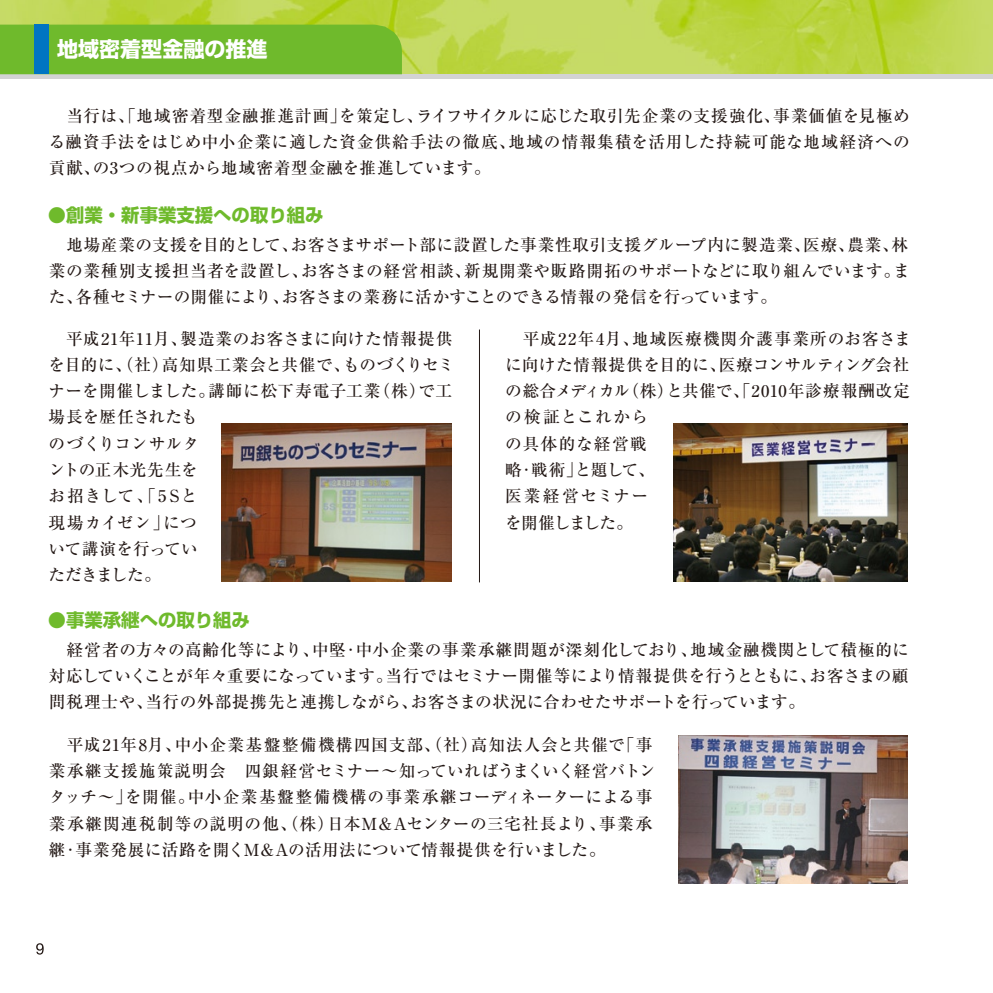
<style>
.page{position:relative;width:993px;height:993px;background:#fff}
.page>*{position:absolute;margin:0;border:0;box-sizing:border-box;transform-origin:0 0}
.t1{font:700 21px "Shin Go";color:#fff}
.t2{font:700 18.38px "Shin Go";color:#6fba2c}
.t3{font:500 16.62px/26.2px "Ryumin";letter-spacing:.025em;color:#231815;text-align:justify}
.t4{font:500 16.62px/26.2px "Ryumin";letter-spacing:.045em;color:#231815}
</style>
<div class="page">
<img style="left:673px;top:423px;width:234px;height:158px">
<img style="left:222px;top:424px;width:229px;height:157px">
<img style="left:678px;top:735px;width:229px;height:148px">
<img style="left:0;top:0;width:992px;height:74px">
<div style="left:0;top:74px;width:992px;height:5px;background:#d3d3d4"></div>
<div style="left:0;top:25px;width:402px;height:49px;background:#6fba2c"></div>
<div style="left:35px;top:25px;width:14px;height:49px;background:#0075c2"></div>
<svg style="left:36px;top:943px;width:8px;height:11px"></svg>
<hr style="left:479px;top:329px;width:1px;height:253px;background:#231815">
<p class="t1" style="left:57px;top:35px;width:212px">地域密着型金融の推進</p>
<p class="t3" style="left:49px;top:102px;width:862px">　当行は、「地域密着型金融推進計画」を策定し、ライフサイクルに応じた取引先企業の支援強化、事業価値を見極める融資手法をはじめ中小企業に適した資金供給手法の徹底、地域の情報集積を活用した持続可能な地域経済への貢献、の3つの視点から地域密着型金融を推進しています。</p>
<p class="t2" style="left:48px;top:203px;width:277px">●創業・新事業支援への取り組み</p>
<p class="t3" style="left:49px;top:231px;width:862px">　地場産業の支援を目的として、お客さまサポート部に設置した事業性取引支援グループ内に製造業、医療、農業、林業の業種別支援担当者を設置し、お客さまの経営相談、新規開業や販路開拓のサポートなどに取り組んでいます。また、各種セミナーの開催により、お客さまの業務に活かすことのできる情報の発信を行っています。</p>
<p class="t3" style="left:48px;top:325px;width:407px;text-align:left">　平成21年11月、製造業のお客さまに向けた情報提供を目的に、（社）高知県工業会と共催で、ものづくりセミナーを開催しました。講師に松下寿電子工業（株）で工場長を歴任されたも<br>のづくりコンサルタ<br>ントの正木光先生を<br>お招きして、「5Sと<br>現場カイゼン」につ<br>いて講演を行ってい<br>ただきました。</p>
<p class="t2" style="left:48px;top:608px;width:204px">●事業承継への取り組み</p>
<p class="t4" style="left:505px;top:325px;width:407px">　平成22年4月、地域医療機関介護事業所のお客さまに向けた情報提供を目的に、医療コンサルティング会社の総合メディカル（株）と共催で、「2010年診療報酬改定の検証とこれから<br>の具体的な経営戦<br>略・戦術」と題して、<br>医業経営セミナー<br>を開催しました。</p>
<p class="t3" style="left:49px;top:636px;width:861px">　経営者の方々の高齢化等により、中堅・中小企業の事業承継問題が深刻化しており、地域金融機関として積極的に対応していくことが年々重要になっています。当行ではセミナー開催等により情報提供を行うとともに、お客さまの顧問税理士や、当行の外部提携先と連携しながら、お客さまの状況に合わせたサポートを行っています。</p>
<p class="t3" style="left:49px;top:730px;width:608px;text-align:left">　平成21年8月、中小企業基盤整備機構四国支部、（社）高知法人会と共催で「事業承継支援施策説明会　四銀経営セミナー～知っていればうまくいく経営バトンタッチ～」を開催。中小企業基盤整備機構の事業承継コーディネーターによる事業承継関連税制等の説明の他、（株）日本M&amp;Aセンターの三宅社長より、事業承継・事業発展に活路を開くM&amp;Aの活用法について情報提供を行いました。</p>
</div>
